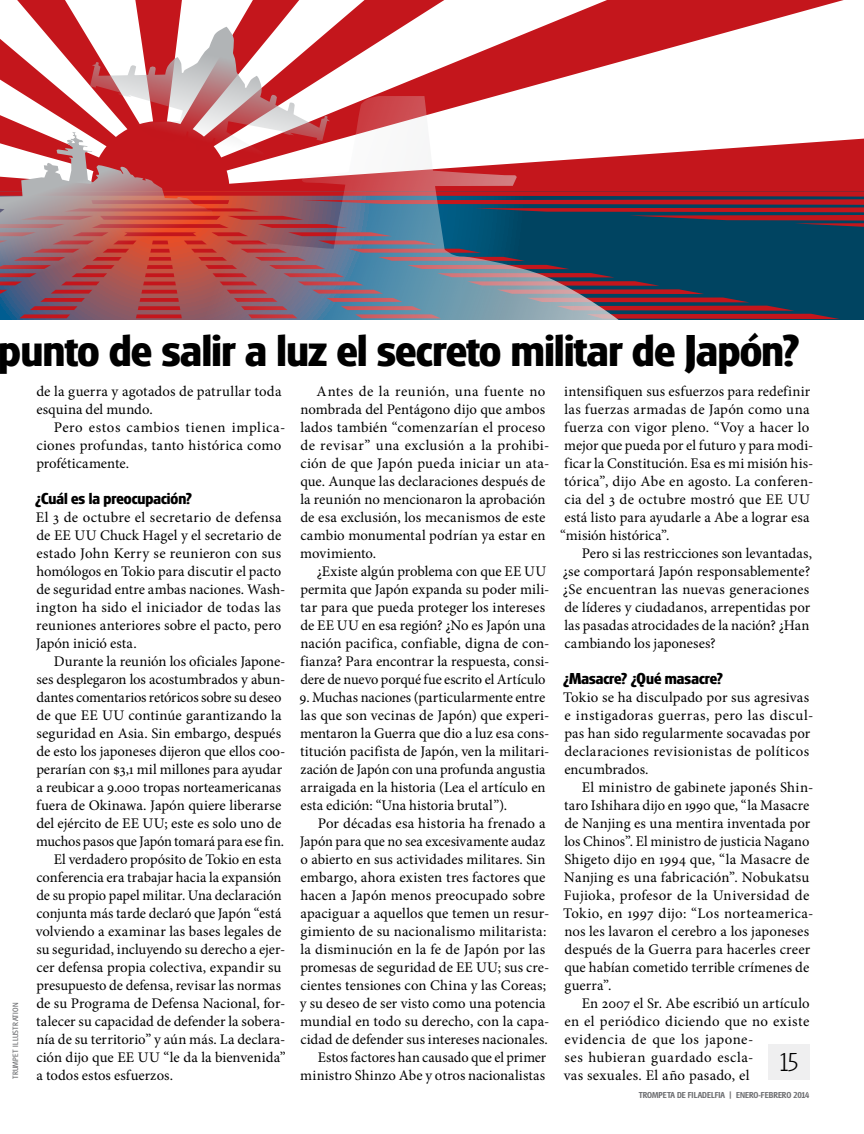
<style>
.page{position:relative;width:864px;height:1134px;background:#fff}
.page>*{position:absolute;margin:0;border:0;box-sizing:border-box;transform-origin:0 0}
.t1{font:700 46.5px "Glasgow Pro";letter-spacing:-.01em;color:#000}
.t2{font:300 27px "Glasgow Pro";color:#000}
.t3{font:700 16.5px "Glasgow Pro";color:#000}
.t4{font:14.7px/18px "Minion Pro";letter-spacing:.005em;color:#000}
.t5{font:500 9px "Glasgow Pro";color:#6d6e71}
.t6{font:8.1px "Glasgow Pro";letter-spacing:.025em;color:#6d6e71;scale:1.04 1}
</style>
<div class="page">
<div style="left:768px;top:1044px;width:42px;height:36px;background:#efeff0"></div>
<svg style="left:716px;top:191px;width:148px;height:129px;background:#293a52"></svg>
<svg style="left:0;top:0;width:864px;height:191px"></svg>
<svg style="left:90px;top:27px;width:240px;height:105px"></svg>
<svg style="left:144px;top:96px;width:572px;height:224px"></svg>
<svg style="left:0;top:132px;width:217px;height:188px;background:#b55b5d"></svg>
<h1 class="t1" style="left:-1px;top:323px;width:802px">punto de salir a luz el secreto militar de Japón?</h1>
<p class="t4" style="left:36px;top:382px;width:247px">de la guerra y agotados de patrullar toda esquina del mundo.</p>
<p class="t4" style="left:36px;top:418px;width:251px;text-indent:17px">Pero estos cambios tienen implica&shy;ciones profundas, tanto histórica como proféticamente.</p>
<p class="t3" style="left:35px;top:489px;width:158px">¿Cuál es la preocupación?</p>
<p class="t4" style="left:36px;top:508px;width:251px">El 3 de octubre el secretario de defensa de EE UU Chuck Hagel y el secretario de estado John Kerry se reunieron con sus homólogos en Tokio para discutir el pacto de seguridad entre ambas naciones. Wash&shy;ington ha sido el iniciador de todas las reuniones anteriores sobre el pacto, pero Japón inició esta.</p>
<p class="t4" style="left:54px;top:652px;width:233px">Durante la reunión los oficiales Japone-</p>
<p class="t4" style="left:37px;top:670px;width:250px">ses desplegaron los acostumbrados y abun-</p>
<p class="t4" style="left:36px;top:688px;width:247px">dantes comentarios retóricos sobre su deseo</p>
<p class="t4" style="left:36px;top:706px;width:247px">de que EE UU continúe garantizando la</p>
<p class="t4" style="left:37px;top:724px;width:246px">seguridad en Asia. Sin embargo, después</p>
<p class="t4" style="left:36px;top:742px;width:251px">de esto los japoneses dijeron que ellos coo-</p>
<p class="t4" style="left:36px;top:760px;width:247px">perarían con $3,1 mil millones para ayudar</p>
<p class="t4" style="left:37px;top:778px;width:246px">a reubicar a 9.000 tropas norteamericanas</p>
<p class="t4" style="left:36px;top:796px;width:247px">fuera de Okinawa. Japón quiere liberarse</p>
<p class="t4" style="left:36px;top:814px;width:246px">del ejército de EE UU; este es solo uno de</p>
<p class="t4" style="left:36px;top:832px;width:249px">muchos pasos que Japón tomará para ese fin.</p>
<p class="t4" style="left:54px;top:850px;width:229px">El verdadero propósito de Tokio en esta</p>
<p class="t4" style="left:36px;top:868px;width:247px">conferencia era trabajar hacia la expansión</p>
<p class="t4" style="left:36px;top:886px;width:247px">de su propio papel militar. Una declaración</p>
<p class="t4" style="left:36px;top:904px;width:247px">conjunta más tarde declaró que Japón “está</p>
<p class="t4" style="left:36px;top:922px;width:247px">volviendo a examinar las bases legales de</p>
<p class="t4" style="left:37px;top:940px;width:250px">su seguridad, incluyendo su derecho a ejer-</p>
<p class="t4" style="left:36px;top:958px;width:247px">cer defensa propia colectiva, expandir su</p>
<p class="t4" style="left:36px;top:976px;width:246px">presupuesto de defensa, revisar las normas</p>
<p class="t4" style="left:36px;top:994px;width:251px">de su Programa de Defensa Nacional, for-</p>
<p class="t4" style="left:36px;top:1012px;width:251px">talecer su capacidad de defender la sobera-</p>
<p class="t4" style="left:36px;top:1030px;width:251px">nía de su territorio” y aún más. La declara-</p>
<p class="t4" style="left:36px;top:1048px;width:251px">ción dijo que EE UU “le da la bienvenida”</p>
<p class="t4" style="left:37px;top:1066px;width:138px">a todos estos esfuerzos.</p>
<p class="t4" style="left:300px;top:382px;width:251px;text-indent:16px">Antes de la reunión, una fuente no nombrada del Pentágono dijo que ambos lados también “comenzarían el proceso de revisar” una exclusión a la prohibi&shy;ción de que Japón pueda iniciar un ata&shy;que. Aunque las declaraciones después de la reunión no mencionaron la aprobación de esa exclusión, los mecanismos de este cambio monumental podrían ya estar en movimiento.</p>
<p class="t4" style="left:300px;top:562px;width:251px;text-indent:17px">¿Existe algún problema con que EE UU permita que Japón expanda su poder mili&shy;tar para que pueda proteger los intereses de EE UU en esa región? ¿No es Japón una nación pacifica, confiable, digna de con&shy;fianza? Para encontrar la respuesta, consi&shy;dere de nuevo porqué fue escrito el Artículo</p>
<p class="t4" style="left:300px;top:688px;width:251px">9. Muchas naciones (particularmente entre las que son vecinas de Japón) que experi&shy;mentaron la Guerra que dio a luz esa cons&shy;titución pacifista de Japón, ven la militari&shy;zación de Japón con una profunda angustia arraigada en la historia (Lea el artículo en esta edición: “Una historia brutal”).</p>
<p class="t4" style="left:300px;top:814px;width:251px;text-align:right">Por décadas esa historia ha frenado a Japón para que no sea excesivamente audaz o abierto en sus actividades militares. Sin embargo, ahora existen tres factores que hacen a Japón menos preocupado sobre apaciguar a aquellos que temen un resur&shy;gimiento de su nacionalismo militarista: la disminución en la fe de Japón por las promesas de seguridad de EE UU; sus cre&shy;cientes tensiones con China y las Coreas; y su deseo de ser visto como una potencia mundial en todo su derecho, con la capa&shy;cidad de defender sus intereses nacionales.<br>Estos factores han causado que el primer ministro Shinzo Abe y otros nacionalistas</p>
<p class="t4" style="left:560px;top:382px;width:255px">intensifiquen sus esfuerzos para redefinir las fuerzas armadas de Japón como una fuerza con vigor pleno. “Voy a hacer lo mejor que pueda por el futuro y para modi&shy;ficar la Constitución. Esa es mi misión his&shy;tórica”, dijo Abe en agosto. La conferen&shy;cia del 3 de octubre mostró que EE UU está listo para ayudarle a Abe a lograr esa “misión histórica”.</p>
<p class="t4" style="left:563px;top:544px;width:251px;text-indent:19px">Pero si las restricciones son levantadas, ¿se comportará Japón responsablemente? ¿Se encuentran las nuevas generaciones de líderes y ciudadanos, arrepentidas por las pasadas atrocidades de la nación? ¿Han cambiando los japoneses?</p>
<p class="t3" style="left:563px;top:669px;width:161px">¿Masacre? ¿Qué masacre?</p>
<p class="t4" style="left:563px;top:688px;width:252px">Tokio se ha disculpado por sus agresivas e instigadoras guerras, pero las discul&shy;pas han sido regularmente socavadas por declaraciones revisionistas de políticos encumbrados.</p>
<p class="t4" style="left:563px;top:778px;width:252px;text-indent:19px">El ministro de gabinete japonés Shin&shy;taro Ishihara dijo en 1990 que, “la Masacre de Nanjing es una mentira inventada por los Chinos”. El ministro de justicia Nagano Shigeto dijo en 1994 que, “la Masacre de Nanjing es una fabricación”. Nobukatsu Fujioka, profesor de la Universidad de Tokio, en 1997 dijo: “Los norteamerica&shy;nos les lavaron el cerebro a los japoneses después de la Guerra para hacerles creer que habían cometido terrible crímenes de guerra”.</p>
<p class="t4" style="left:564px;top:994px;width:247px;text-indent:17px">En 2007 el Sr. Abe escribió un artículo en el periódico diciendo que no existe evidencia de que los japone-<br>ses hubieran guardado escla-</p>
<p class="t6" style="left:11px;top:1079px;width:75px;rotate:-90deg">trumpet illustration</p>
<h2 class="t2" style="left:780px;top:1047px;width:20px">15</h2>
<p class="t4" style="left:564px;top:1066px;width:187px">vas sexuales. El año pasado, el</p>
<p class="t5" style="left:639px;top:1090px;width:172px">TROMPETA DE FILADELFIA | ENERO-FEBRERO 2014</p>
</div>
